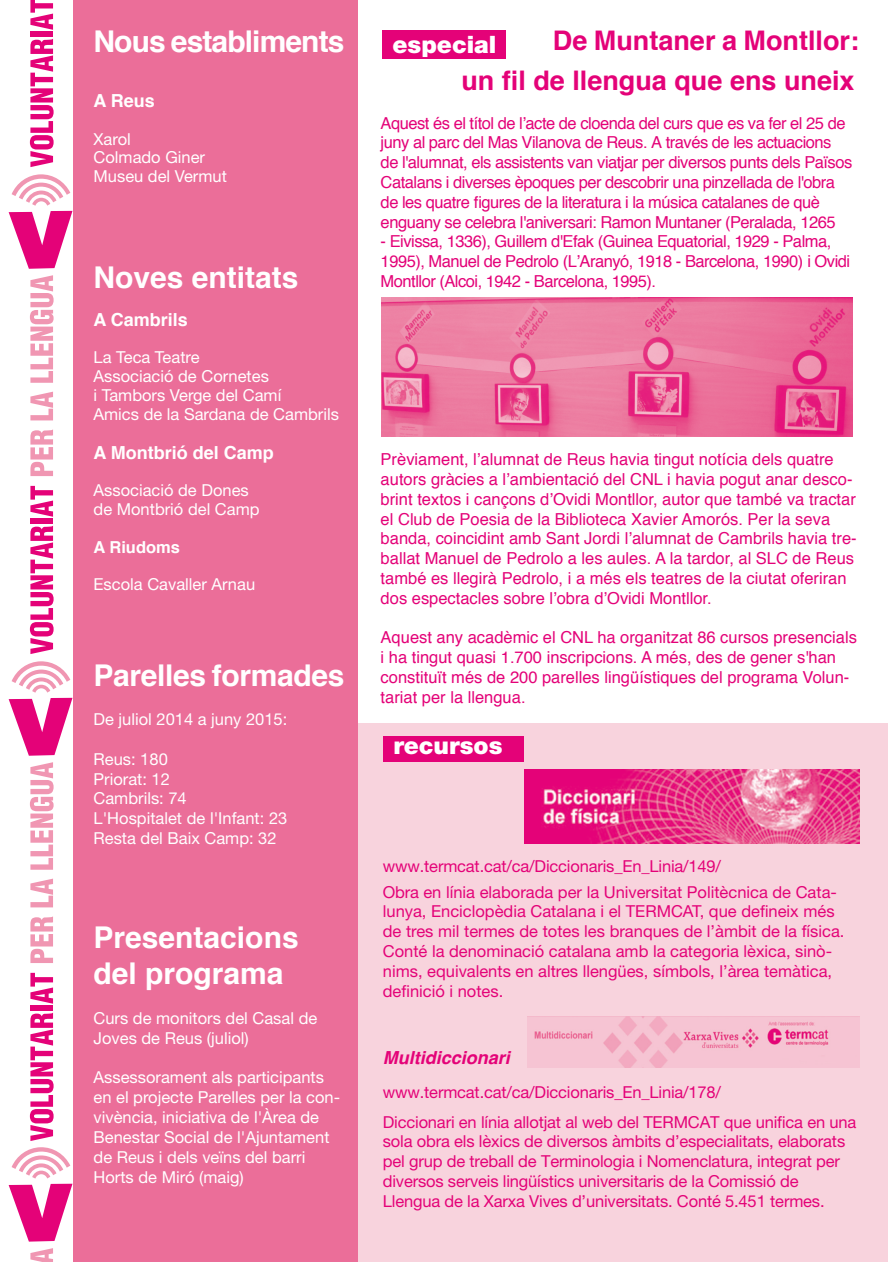
<style>
.page{position:relative;width:888px;height:1262px;background:#fff}
.page>*{position:absolute;margin:0;border:0;box-sizing:border-box;transform-origin:0 0}
.t1{font:700 30px/36px "Helvetica";color:#fff}
.t2{font:700 30px "Helvetica";letter-spacing:-.03em;color:#fff}
.t3{font:700 27px "Helvetica";color:#e40278}
.t4{font:900 24px "Helvetica Neue";color:#fff}
.t5{font:700 18px "Helvetica";color:#fff}
.t6{font:italic 700 18px "Helvetica";color:#e40278}
.t7{font:16.5px/19.8px "Helvetica Neue";letter-spacing:-.01em;color:#e40278}
.t8{font:16.5px/19.8px "Helvetica";color:#e40278}
.t9{font:16.5px/19.8px "Helvetica";letter-spacing:-.03em;color:#e40278}
.t10{font:16.5px/19.8px "Helvetica Neue";color:#fff}
.t11{font:700 16.5px "Helvetica";color:#fff}
</style>
<div class="page">
<div style="left:353px;top:723px;width:535px;height:539px;background:#f8d3dd"></div>
<div style="left:0;top:0;width:357px;height:1262px;background:#eb6e99"></div>
<div style="left:383px;top:30px;width:123px;height:28px;background:#e40278"></div>
<div style="left:383px;top:736px;width:140px;height:25px;background:#e40278"></div>
<img style="left:524px;top:770px;width:335px;height:73px">
<img style="left:527px;top:1016px;width:332px;height:51px">
<img style="left:382px;top:298px;width:471px;height:139px">
<div style="left:0;top:0;width:72px;height:1262px;background:#fff"></div>
<svg style="left:9px;top:1147px;width:63px;height:94px"></svg>
<svg style="left:30px;top:1248px;width:23px;height:14px"></svg>
<svg style="left:9px;top:661px;width:63px;height:95px"></svg>
<svg style="left:30px;top:1013px;width:24px;height:128px"></svg>
<div style="left:30px;top:1005px;width:23px;height:6px;background:#e40278"></div>
<svg style="left:30px;top:973px;width:23px;height:31px"></svg>
<svg style="left:30px;top:916px;width:23px;height:47px"></svg>
<svg style="left:30px;top:878px;width:23px;height:29px"></svg>
<svg style="left:30px;top:762px;width:24px;height:108px"></svg>
<svg style="left:9px;top:174px;width:63px;height:95px"></svg>
<svg style="left:30px;top:526px;width:24px;height:128px"></svg>
<div style="left:30px;top:518px;width:23px;height:6px;background:#e40278"></div>
<svg style="left:30px;top:486px;width:23px;height:31px"></svg>
<svg style="left:30px;top:429px;width:23px;height:47px"></svg>
<svg style="left:30px;top:392px;width:23px;height:28px"></svg>
<svg style="left:30px;top:275px;width:24px;height:108px"></svg>
<svg style="left:30px;top:39px;width:24px;height:128px"></svg>
<div style="left:30px;top:32px;width:23px;height:5px;background:#e40278"></div>
<svg style="left:30px;top:0;width:23px;height:30px"></svg>
<p class="t2" style="left:94px;top:18px;width:252px">Nous establiments</p>
<p class="t5" style="left:94px;top:86px;width:63px">A Reus</p>
<p class="t10" style="left:94px;top:129px;width:135px;line-height:18.8px">Xarol<br>Colmado Giner<br>Museu del Vermut</p>
<p class="t1" style="left:94px;top:260px;width:207px">Noves entitats</p>
<p class="t5" style="left:94px;top:305px;width:96px">A Cambrils</p>
<p class="t10" style="left:94px;top:347px;width:247px;line-height:19px">La Teca Teatre<br>Associació de Cornetes<br>i Tambors Verge del Camí<br>Amics de la Sardana de Cambrils</p>
<p class="t5" style="left:94px;top:438px;width:182px">A Montbrió del Camp</p>
<p class="t10" style="left:94px;top:481px;width:167px;line-height:18.8px">Associació de Dones de Montbrió del Camp</p>
<p class="t11" style="left:94px;top:533px;width:88px">A Riudoms</p>
<p class="t10" style="left:94px;top:574px;width:163px">Escola Cavaller Arnau</p>
<p class="t1" style="left:94px;top:657px;width:252px">Parelles formades</p>
<p class="t10" style="left:94px;top:709px;width:195px">De juliol 2014 a juny 2015:</p>
<p class="t10" style="left:94px;top:749px;width:195px">Reus: 180<br>Priorat: 12<br>Cambrils: 74<br>L'Hospitalet de l'Infant: 23<br>Resta del Baix Camp: 32</p>
<p class="t1" style="left:94px;top:920px;width:207px">Presentacions del programa</p>
<p class="t10" style="left:94px;top:1008px;width:225px">Curs de monitors del Casal de<br>Joves de Reus (juliol)</p>
<p class="t10" style="left:94px;top:1067px;width:248px">Assessorament als participants en el projecte Parelles per la con&shy;vivència, iniciativa de l'Àrea de<br>Benestar Social de l'Ajuntament de Reus i dels veïns del barri<br>Horts de Miró (maig)</p>
<p class="t4" style="left:392px;top:30px;width:106px">especial</p>
<p class="t3" style="left:553px;top:19px;width:308px">De Muntaner a Montllor:</p>
<p class="t3" style="left:461px;top:59px;width:395px">un fil de llengua que ens uneix</p>
<p class="t9" style="left:381px;top:113px;width:473px">Aquest és el títol de l’acte de cloenda del curs que es va fer el 25 de juny al parc del Mas Vilanova de Reus. A través de les actuacions de l'alumnat, els assistents van viatjar per diversos punts dels Països Catalans i diverses èpoques per descobrir una pinzellada de l'obra de les quatre figures de la literatura i la música catalanes de què enguany se celebra l'aniversari: Ramon Muntaner (Peralada, 1265</p>
<p class="t9" style="left:381px;top:232px;width:471px">- Eivissa, 1336), Guillem d'Efak (Guinea Equatorial, 1929 - Palma,<br>1995), Manuel de Pedrolo (L’Aranyó, 1918 - Barcelona, 1990) i Ovidi<br>Montllor (Alcoi, 1942 - Barcelona, 1995).</p>
<p class="t8" style="left:381px;top:450px;width:477px">Prèviament, l’alumnat de Reus havia tingut notícia dels quatre autors gràcies a l’ambientació del CNL i havia pogut anar desco&shy;brint textos i cançons d’Ovidi Montllor, autor que també va tractar el Club de Poesia de la Biblioteca Xavier Amorós. Per la seva banda, coincidint amb Sant Jordi l’alumnat de Cambrils havia tre&shy;ballat Manuel de Pedrolo a les aules. A la tardor, al SLC de Reus també es llegirà Pedrolo, i a més els teatres de la ciutat oferiran dos espectacles sobre l’obra d’Ovidi Montllor.</p>
<p class="t8" style="left:381px;top:628px;width:478px">Aquest any acadèmic el CNL ha organitzat 86 cursos presencials i ha tingut quasi 1.700 inscripcions. A més, des de gener s'han constituït més de 200 parelles lingüístiques del programa Volun&shy;tariat per la llengua.</p>
<p class="t4" style="left:394px;top:731px;width:110px">recursos</p>
<p class="t7" style="left:383px;top:856px;width:340px">www.termcat.cat/ca/Diccionaris_En_Linia/149/</p>
<p class="t7" style="left:383px;top:881px;width:463px">Obra en línia elaborada per la Universitat Politècnica de Cata&shy;lunya, Enciclopèdia Catalana i el TERMCAT, que defineix més de tres mil termes de totes les branques de l’àmbit de la física.<br>Conté la denominació catalana amb la categoria lèxica, sinò&shy;nims, equivalents en altres llengües, símbols, l’àrea temàtica, definició i notes.</p>
<p class="t6" style="left:383px;top:1043px;width:129px">Multidiccionari</p>
<p class="t7" style="left:383px;top:1081px;width:340px">www.termcat.cat/ca/Diccionaris_En_Linia/178/</p>
<p class="t7" style="left:383px;top:1111px;width:475px">Diccionari en línia allotjat al web del TERMCAT que unifica en una sola obra els lèxics de diversos àmbits d’especialitats, elaborats pel grup de treball de Terminologia i Nomenclatura, integrat per diversos serveis lingüístics universitaris de la Comissió de Llengua de la Xarxa Vives d’universitats. Conté 5.451 termes.</p>
</div>
